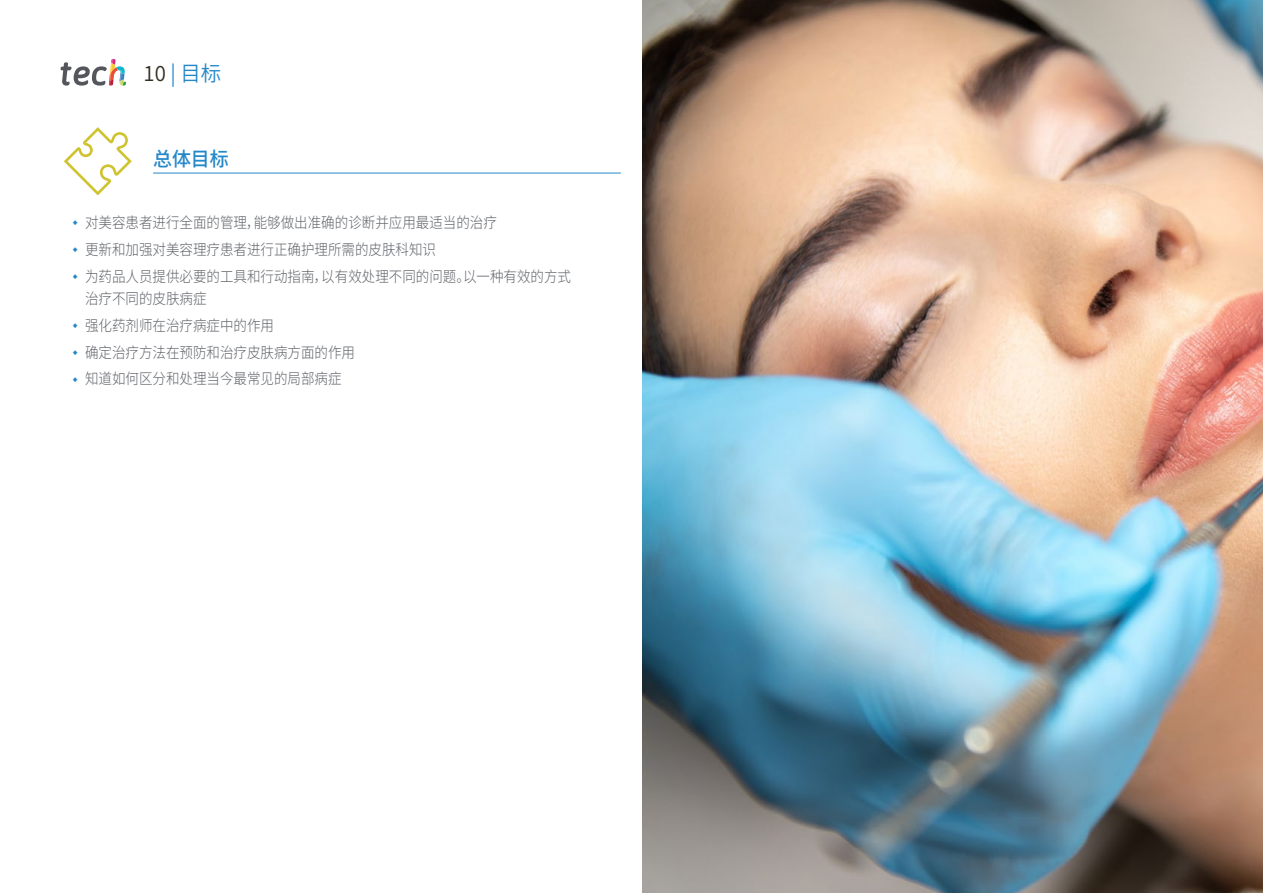
<style>
.page{position:relative;width:1263px;height:893px;background:#fff}
.page>*{position:absolute;margin:0;border:0;box-sizing:border-box;transform-origin:0 0}
.t1{font:21px "Source Han Sans CN";color:#2488c9}
.t2{font:500 19.5px "Source Han Sans CN";color:#2488c9}
.t3{font:300 15px/26.7px "Source Han Sans CN";color:#61646a;scale:.9 1}
.s1{color:#312e20}
</style>
<div class="page">
<hr style="left:153px;top:173px;width:468px;height:1px;background:#2488c9">
<svg style="left:64px;top:127px;width:68px;height:68px"></svg>
<img style="left:642px;top:0;width:621px;height:893px">
<svg style="left:61px;top:59px;width:65px;height:27px"></svg>
<h1 class="t1" style="left:144px;top:61px;width:79px"><span class="s1">10</span> | 目标</h1>
<h2 class="t2" style="left:153px;top:147px;width:77px">总体目标</h2>
<p class="t3" style="left:85px;top:209px;width:541px">对美容患者进行全面的管理，能够做出准确的诊断并应用最适当的治疗<br>更新和加强对美容理疗患者进行正确护理所需的皮肤科知识<br>为药品人员提供必要的工具和行动指南，以有效处理不同的问题。以一种有效的方式</p>
<p class="t3" style="left:85px;top:285px;width:301px">治疗不同的皮肤病症<br>强化药剂师在治疗病症中的作用<br>确定治疗方法在预防和治疗皮肤病方面的作用知道如何区分和处理当今最常见的局部病症</p>
</div>
